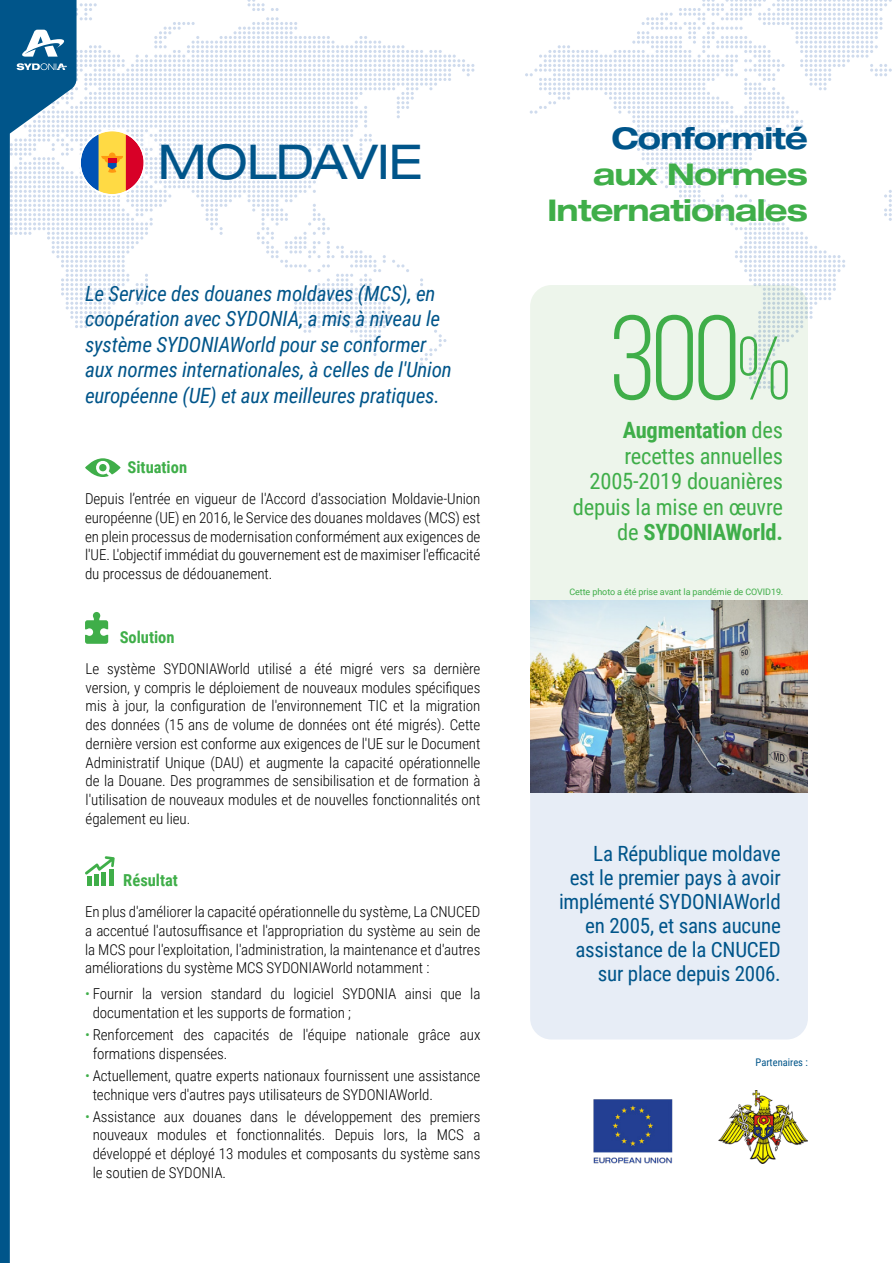
<style>
.page{position:relative;width:893px;height:1263px;background:#fff}
.page>*{position:absolute;margin:0;border:0;box-sizing:border-box;transform-origin:0 0}
.t1{font:120px "Bebas Neue";color:#3fae49}
.t2{font:expanded 48px "Helvetica Neue LT Std";letter-spacing:-.025em;color:#00558a}
.t3{font:700 expanded 30px/36px "Helvetica Neue LT Std";letter-spacing:-.025em;color:#3fae49;text-align:right}
.t4{font:700 expanded 30px "Helvetica Neue LT Std";letter-spacing:-.025em;color:#00558a}
.t5{font:22.5px/25.5px "Roboto Condensed";letter-spacing:-.01em;color:#3fae49;text-align:right}
.t6{font:italic 21px/25.5px "Roboto Condensed";letter-spacing:-.01em;color:#00558a}
.t7{font:21px/24px "Roboto Condensed";letter-spacing:-.01em;color:#00558a;text-align:right}
.t8{font:700 16.5px "Roboto Condensed";color:#3fae49}
.t9{font:300 15px/18.8px "Roboto Condensed";letter-spacing:-.005em;color:#000;text-align:justify}
.t10{font:10.5px "Roboto Condensed";color:#00558a}
.t11{font:9px "Roboto";letter-spacing:-.01em;color:#3fae49}
.s1{color:#3fae49}
.s2{font-size:90px}
.s3{font-weight:700}
</style>
<div class="page">
<svg style="left:525px;top:0;width:367px;height:319px"></svg>
<div style="left:530px;top:285px;width:278px;height:431px;background:#edf5eb;border-radius:21px"></div>
<div style="left:530px;top:718px;width:278px;height:321px;background:#e7edf6;border-radius:21px"></div>
<img style="left:530px;top:601px;width:278px;height:192px">
<svg style="left:85px;top:458px;width:36px;height:19px"></svg>
<svg style="left:85px;top:612px;width:23px;height:32px"></svg>
<svg style="left:85px;top:856px;width:30px;height:30px"></svg>
<img style="left:718px;top:1091px;width:90px;height:73px">
<img style="left:593px;top:1099px;width:80px;height:65px">
<div style="left:0;top:365px;width:10px;height:898px;background:#00558a"></div>
<svg style="left:0;top:0;width:474px;height:365px"></svg>
<h2 class="t2" style="left:158px;top:133px;width:266px">MOLDAVIE</h2>
<h3 class="t6" style="left:85px;top:280px;width:368px">Le Service des douanes moldaves (MCS), en coopération avec SYDONIA, a mis à niveau le système SYDONIAWorld pour se conformer aux normes internationales, à celles de l'Union européenne (UE) et aux meilleures pratiques.</h3>
<p class="t8" style="left:128px;top:456px;width:61px">Situation</p>
<p class="t9" style="left:85px;top:489px;width:397px">Depuis l’entrée en vigueur de l'Accord d'association Moldavie-Union européenne (UE) en 2016, le Service des douanes moldaves (MCS) est en plein processus de modernisation conformément aux exigences de l'UE. L'objectif immédiat du gouvernement est de maximiser l'efficacité du processus de dédouanement.</p>
<p class="t8" style="left:120px;top:626px;width:56px">Solution</p>
<p class="t9" style="left:86px;top:658px;width:396px">Le système SYDONIAWorld utilisé a été migré vers sa dernière version, y compris le déploiement de nouveaux modules spécifiques mis à jour, la configuration de l'environnement TIC et la migration des données (15 ans de volume de données ont été migrés). Cette dernière version est conforme aux exigences de l'UE sur le Document Administratif Unique (DAU) et augmente la capacité opérationnelle de la Douane. Des programmes de sensibilisation et de formation à l'utilisation de nouveaux modules et de nouvelles fonctionnalités ont également eu lieu.</p>
<p class="t8" style="left:123px;top:869px;width:56px">Résultat</p>
<p class="t9" style="left:85px;top:902px;width:397px">En plus d'améliorer la capacité opérationnelle du système, La CNUCED a accentué l'autosuffisance et l'appropriation du système au sein de la MCS pour l'exploitation, l'administration, la maintenance et d'autres améliorations du système MCS SYDONIAWorld notamment :</p>
<p class="t9" style="left:93px;top:984px;width:389px;text-indent:-8px"><span class="s1">•</span> Fournir la version standard du logiciel SYDONIA ainsi que la documentation et les supports de formation ;</p>
<p class="t9" style="left:93px;top:1024px;width:389px;text-indent:-8px"><span class="s1">•</span> Renforcement des capacités de l'équipe nationale grâce aux formations dispensées.</p>
<p class="t9" style="left:93px;top:1065px;width:389px;text-indent:-8px"><span class="s1">•</span> Actuellement, quatre experts nationaux fournissent une assistance technique vers d'autres pays utilisateurs de SYDONIAWorld.</p>
<p class="t9" style="left:93px;top:1106px;width:389px;text-indent:-8px"><span class="s1">•</span> Assistance aux douanes dans le développement des premiers nouveaux modules et fonctionnalités. Depuis lors, la MCS a développé et déployé 13 modules et composants du système sans le soutien de SYDONIA.</p>
<h3 class="t4" style="left:611px;top:119px;width:198px">Conformité</h3>
<h3 class="t3" style="left:547px;top:155px;width:262px">aux Normes<br>Internationales</h3>
<h1 class="t1" style="left:609px;top:294px;width:183px">300<span class="s2">%</span></h1>
<h3 class="t5" style="left:573px;top:417px;width:212px"><span class="s3">Augmentation</span> des recettes annuelles<br>2005-2019 douanières depuis la mise en œuvre de <span class="s3">SYDONIAWorld.</span></h3>
<p class="t11" style="left:569px;top:586px;width:215px">Cette photo a été prise avant la pandémie de COVID19.</p>
<h3 class="t7" style="left:559px;top:841px;width:223px">La République moldave<br>est le premier pays à avoir implémenté SYDONIAWorld en 2005, et sans aucune assistance de la CNUCED sur place depuis 2006.</h3>
<p class="t10" style="left:756px;top:1055px;width:54px">Partenaires :</p>
</div>
